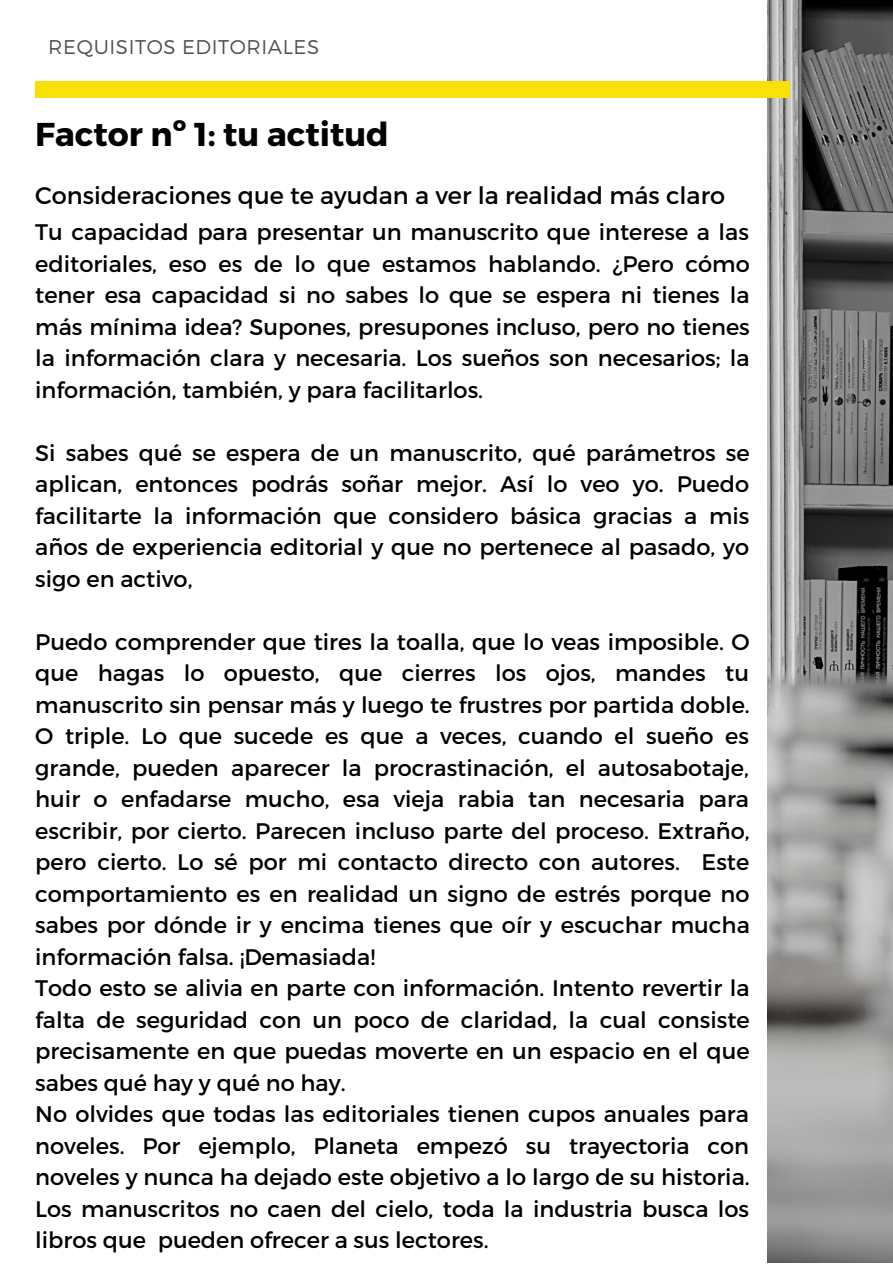
<style>
.page{position:relative;width:893px;height:1264px;background:#fff}
.page>*{position:absolute;margin:0;border:0;box-sizing:border-box;transform-origin:0 0}
.t1{font:700 33px "Montserrat";color:#000}
.t2{font:24px "Montserrat";color:#000}
.t3{font:22.5px/31.5px "Montserrat";color:#000;text-align:justify}
.t4{font:300 19.8px "Montserrat";letter-spacing:.03em;color:#4f4f4f}
</style>
<div class="page">
<img style="left:767px;top:0;width:125px;height:1262px">
<div style="left:35px;top:81px;width:754px;height:16px;background:#f8e006"></div>
<p class="t4" style="left:48px;top:34px;width:272px">REQUISITOS EDITORIALES</p>
<p class="t1" style="left:35px;top:113px;width:355px">Factor nº 1: tu actitud</p>
<p class="t2" style="left:35px;top:179px;width:691px">Consideraciones que te ayudan a ver la realidad más claro</p>
<p class="t3" style="left:35px;top:215px;width:716px">Tu capacidad para presentar un manuscrito que interese a las editoriales, eso es de lo que estamos hablando. ¿Pero cómo tener esa capacidad si no sabes lo que se espera ni tienes la más mínima idea? Supones, presupones incluso, pero no tienes la información clara y necesaria. Los sueños son necesarios; la información, también, y para facilitarlos.</p>
<p class="t3" style="left:35px;top:436px;width:715px">Si sabes qué se espera de un manuscrito, qué parámetros se aplican, entonces podrás soñar mejor. Así lo veo yo. Puedo facilitarte la información que considero básica gracias a mis años de experiencia editorial y que no pertenece al pasado, yo sigo en activo,</p>
<p class="t3" style="left:35px;top:625px;width:716px">Puedo comprender que tires la toalla, que lo veas imposible. O que hagas lo opuesto, que cierres los ojos, mandes tu manuscrito sin pensar más y luego te frustres por partida doble.<br>O triple. Lo que sucede es que a veces, cuando el sueño es grande, pueden aparecer la procrastinación, el autosabotaje, huir o enfadarse mucho, esa vieja rabia tan necesaria para escribir, por cierto. Parecen incluso parte del proceso. Extraño, pero cierto. Lo sé por mi contacto directo con autores. Este comportamiento es en realidad un signo de estrés porque no sabes por dónde ir y encima tienes que oír y escuchar mucha información falsa. ¡Demasiada!</p>
<p class="t3" style="left:35px;top:971px;width:716px">Todo esto se alivia en parte con información. Intento revertir la falta de seguridad con un poco de claridad, la cual consiste precisamente en que puedas moverte en un espacio en el que sabes qué hay y qué no hay.</p>
<p class="t3" style="left:35px;top:1097px;width:716px">No olvides que todas las editoriales tienen cupos anuales para noveles. Por ejemplo, Planeta empezó su trayectoria con noveles y nunca ha dejado este objetivo a lo largo de su historia.<br>Los manuscritos no caen del cielo, toda la industria busca los libros que pueden ofrecer a sus lectores.</p>
</div>
